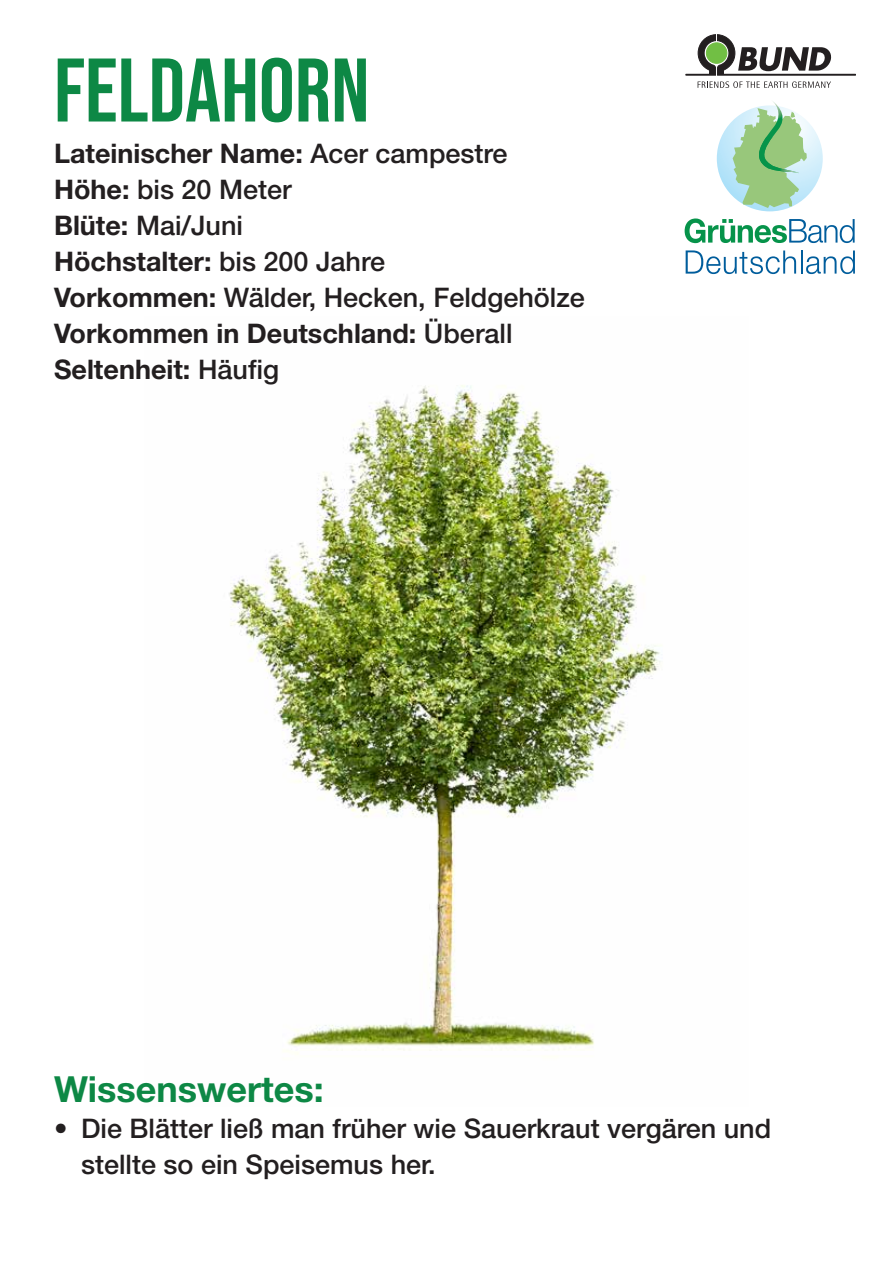
<style>
.page{position:relative;width:893px;height:1263px;background:#fff}
.page>*{position:absolute;margin:0;border:0;box-sizing:border-box;transform-origin:0 0}
.t1{font:90px "Bebas Neue";color:#0d8845}
.t2{font:700 36px "Helvetica Neue LT Std";color:#0d8845}
.t3{font:700 27px/36px "Helvetica Neue LT Std";color:#231f20}
.t4{font:500 27px/36px "Helvetica Neue LT Std";color:#231f20}
.s1{font-weight:500}
</style>
<div class="page">
<img style="left:229px;top:385px;width:432px;height:670px">
<svg style="left:686px;top:35px;width:170px;height:40px"></svg>
<svg style="left:698px;top:81px;width:133px;height:7px"></svg>
<svg style="left:685px;top:218px;width:170px;height:25px"></svg>
<svg style="left:686px;top:250px;width:169px;height:24px"></svg>
<svg style="left:717px;top:105px;width:106px;height:106px;background:#c7eafa"></svg>
<svg style="left:733px;top:102px;width:74px;height:106px;background:#aad4a8"></svg>
<h1 class="t1" style="left:54px;top:39px;width:317px">FELDAHORN</h1>
<p class="t3" style="left:54px;top:135px;width:532px">Lateinischer Name: <span class="s1">Acer campestre<br></span>Höhe: <span class="s1">bis 20 Meter<br></span>Blüte: <span class="s1">Mai/Juni<br></span>Höchstalter: <span class="s1">bis 200 Jahre<br></span>Vorkommen: <span class="s1">Wälder, Hecken, Feldgehölze<br></span>Vorkommen in Deutschland: <span class="s1">Überall<br></span>Seltenheit: <span class="s1">Häufig</span></p>
<h2 class="t2" style="left:54px;top:1067px;width:271px">Wissenswertes:</h2>
<p class="t4" style="left:81px;top:1110px;width:692px;text-indent:-27px">• Die Blätter ließ man früher wie Sauerkraut vergären und stellte so ein Speisemus her.</p>
</div>
